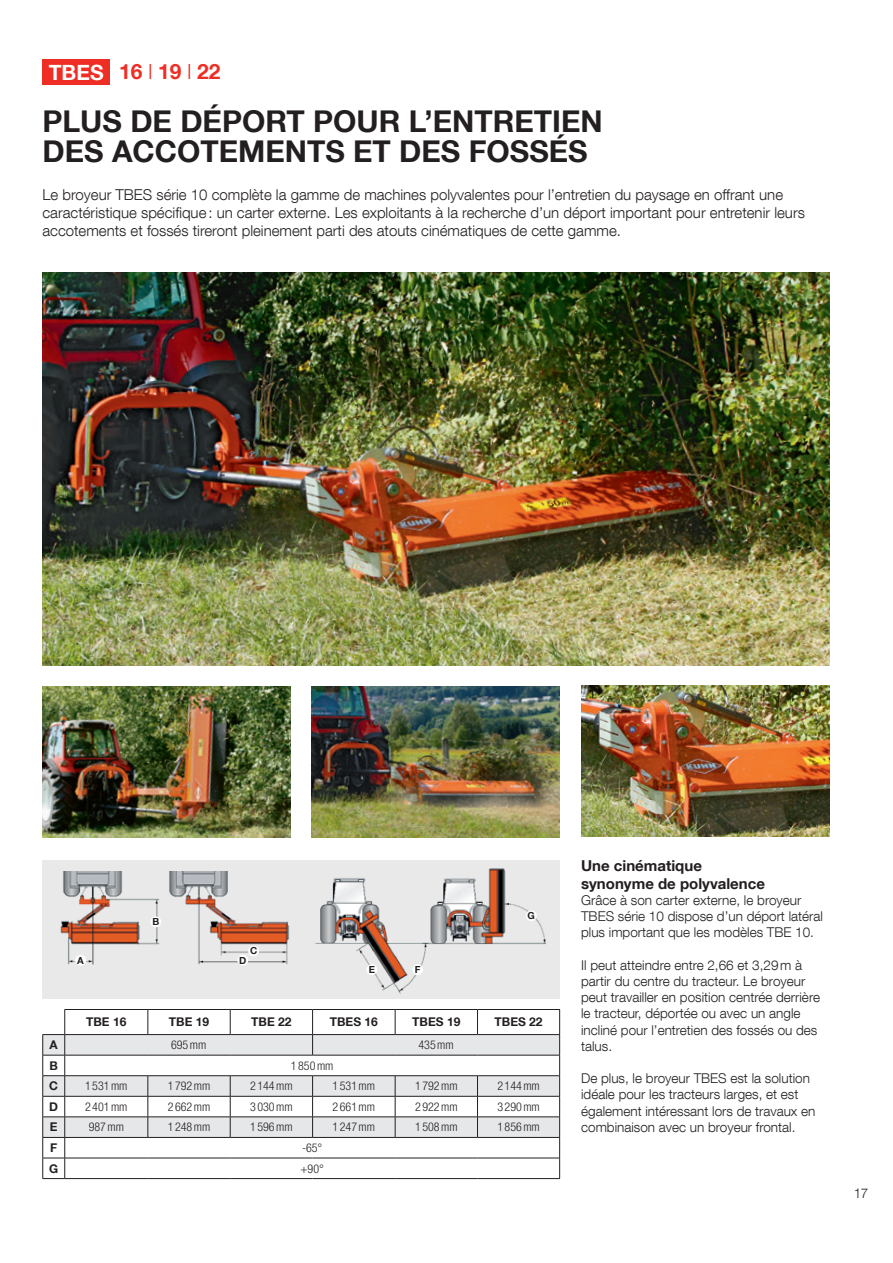
<style>
.page{position:relative;width:893px;height:1263px;background:#fff}
.page>*{position:absolute;margin:0;border:0;box-sizing:border-box;transform-origin:0 0}
.t1{font:700 30px "Helvetica Neue LT Com";color:#231f20}
.t2{font:700 21px "Helvetica Neue LT Com";color:#ee2e25}
.t3{font:700 21px "Helvetica Neue LT Com";color:#fff}
.t4{font:300 15px/18px "Helvetica Neue LT Com";color:#231f20}
.t5{font:700 15px "Helvetica Neue LT Com";color:#231f20}
.t6{font:300 13.5px/16.2px "Helvetica Neue LT Com";color:#231f20}
.t7{font:300 condensed 12px "Helvetica Neue LT Com";color:#231f20}
.t8{font:700 12px "Helvetica Neue LT Com";color:#231f20}
.t9{font:700 9.75px "Helvetica Neue LT Com";color:#231f20}
.s1{font-weight:300;font-stretch:condensed}
</style>
<div class="page">
<div style="left:43px;top:60px;width:67px;height:25px;background:#ee2e25"></div>
<img style="left:43px;top:687px;width:248px;height:151px">
<img style="left:312px;top:687px;width:248px;height:151px">
<img style="left:581px;top:686px;width:248px;height:151px">
<img style="left:43px;top:272px;width:786px;height:393px">
<div style="left:43px;top:860px;width:517px;height:139px;background:#e9e9e9"></div>
<img style="left:449px;top:868px;width:96px;height:77px">
<img style="left:315px;top:878px;width:134px;height:116px">
<div style="left:366px;top:964px;width:11px;height:11px;background:#fff;border-radius:50%"></div>
<div style="left:412px;top:964px;width:11px;height:11px;background:#fff;border-radius:50%"></div>
<div style="left:526px;top:910px;width:11px;height:11px;background:#fff;border-radius:50%"></div>
<img style="left:60px;top:871px;width:230px;height:95px">
<div style="left:75px;top:955px;width:11px;height:10px;background:#fff;border-radius:50%"></div>
<div style="left:150px;top:916px;width:11px;height:11px;background:#fff;border-radius:50%"></div>
<div style="left:248px;top:945px;width:11px;height:11px;background:#fff;border-radius:50%"></div>
<div style="left:237px;top:955px;width:11px;height:10px;background:#fff;border-radius:50%"></div>
<svg style="left:65px;top:1035px;width:494px;height:102px;fill:#e6e7e9"></svg>
<svg style="left:148px;top:1010px;width:1px;height:24px"></svg>
<svg style="left:230px;top:1010px;width:1px;height:24px"></svg>
<svg style="left:395px;top:1010px;width:1px;height:24px"></svg>
<svg style="left:477px;top:1010px;width:1px;height:24px"></svg>
<svg style="left:312px;top:1010px;width:1px;height:45px"></svg>
<svg style="left:148px;top:1076px;width:1px;height:61px"></svg>
<svg style="left:230px;top:1076px;width:1px;height:61px"></svg>
<svg style="left:312px;top:1076px;width:1px;height:61px"></svg>
<svg style="left:395px;top:1076px;width:1px;height:61px"></svg>
<svg style="left:477px;top:1076px;width:1px;height:61px"></svg>
<hr style="left:65px;top:1009px;width:83px;height:1px;background:#231f20">
<hr style="left:148px;top:1009px;width:82px;height:1px;background:#231f20">
<hr style="left:230px;top:1009px;width:83px;height:1px;background:#231f20">
<hr style="left:313px;top:1009px;width:82px;height:1px;background:#231f20">
<hr style="left:395px;top:1009px;width:82px;height:1px;background:#231f20">
<hr style="left:477px;top:1009px;width:83px;height:1px;background:#231f20">
<hr style="left:65px;top:1034px;width:83px;height:1px;background:#231f20">
<hr style="left:148px;top:1034px;width:82px;height:1px;background:#231f20">
<hr style="left:230px;top:1034px;width:83px;height:1px;background:#231f20">
<hr style="left:313px;top:1034px;width:82px;height:1px;background:#231f20">
<hr style="left:395px;top:1034px;width:82px;height:1px;background:#231f20">
<hr style="left:477px;top:1034px;width:83px;height:1px;background:#231f20">
<hr style="left:65px;top:1055px;width:83px;height:1px;background:#231f20">
<hr style="left:148px;top:1055px;width:82px;height:1px;background:#231f20">
<hr style="left:230px;top:1055px;width:83px;height:1px;background:#231f20">
<hr style="left:313px;top:1055px;width:82px;height:1px;background:#231f20">
<hr style="left:395px;top:1055px;width:82px;height:1px;background:#231f20">
<hr style="left:477px;top:1055px;width:83px;height:1px;background:#231f20">
<hr style="left:65px;top:1075px;width:83px;height:1px;background:#231f20">
<hr style="left:148px;top:1075px;width:82px;height:1px;background:#231f20">
<hr style="left:230px;top:1075px;width:83px;height:1px;background:#231f20">
<hr style="left:313px;top:1075px;width:82px;height:1px;background:#231f20">
<hr style="left:395px;top:1075px;width:82px;height:1px;background:#231f20">
<hr style="left:477px;top:1075px;width:83px;height:1px;background:#231f20">
<hr style="left:65px;top:1096px;width:83px;height:1px;background:#231f20">
<hr style="left:148px;top:1096px;width:82px;height:1px;background:#231f20">
<hr style="left:230px;top:1096px;width:83px;height:1px;background:#231f20">
<hr style="left:313px;top:1096px;width:82px;height:1px;background:#231f20">
<hr style="left:395px;top:1096px;width:82px;height:1px;background:#231f20">
<hr style="left:477px;top:1096px;width:83px;height:1px;background:#231f20">
<hr style="left:65px;top:1116px;width:83px;height:1px;background:#231f20">
<hr style="left:148px;top:1116px;width:82px;height:1px;background:#231f20">
<hr style="left:230px;top:1116px;width:83px;height:1px;background:#231f20">
<hr style="left:313px;top:1116px;width:82px;height:1px;background:#231f20">
<hr style="left:395px;top:1116px;width:82px;height:1px;background:#231f20">
<hr style="left:477px;top:1116px;width:83px;height:1px;background:#231f20">
<hr style="left:65px;top:1137px;width:83px;height:1px;background:#231f20">
<hr style="left:148px;top:1137px;width:82px;height:1px;background:#231f20">
<hr style="left:230px;top:1137px;width:83px;height:1px;background:#231f20">
<hr style="left:313px;top:1137px;width:82px;height:1px;background:#231f20">
<hr style="left:395px;top:1137px;width:82px;height:1px;background:#231f20">
<hr style="left:477px;top:1137px;width:83px;height:1px;background:#231f20">
<hr style="left:65px;top:1158px;width:83px;height:1px;background:#231f20">
<hr style="left:148px;top:1158px;width:82px;height:1px;background:#231f20">
<hr style="left:230px;top:1158px;width:83px;height:1px;background:#231f20">
<hr style="left:313px;top:1158px;width:82px;height:1px;background:#231f20">
<hr style="left:395px;top:1158px;width:82px;height:1px;background:#231f20">
<hr style="left:477px;top:1158px;width:83px;height:1px;background:#231f20">
<svg style="left:559px;top:1010px;width:1px;height:168px"></svg>
<svg style="left:42px;top:1010px;width:23px;height:169px"></svg>
<hr style="left:65px;top:1178px;width:83px;height:1px;background:#231f20">
<hr style="left:148px;top:1178px;width:82px;height:1px;background:#231f20">
<hr style="left:230px;top:1178px;width:83px;height:1px;background:#231f20">
<hr style="left:313px;top:1178px;width:82px;height:1px;background:#231f20">
<hr style="left:395px;top:1178px;width:82px;height:1px;background:#231f20">
<hr style="left:477px;top:1178px;width:83px;height:1px;background:#231f20">
<p class="t3" style="left:49px;top:59px;width:56px">TBES</p>
<p class="t2" style="left:119px;top:59px;width:103px">16 <span class="s1">I</span> 19 <span class="s1">I</span> 22</p>
<p class="t1" style="left:43px;top:102px;width:562px">PLUS DE DÉPORT POUR L’ENTRETIEN</p>
<p class="t1" style="left:43px;top:132px;width:547px">DES ACCOTEMENTS ET DES FOSSÉS</p>
<p class="t4" style="left:43px;top:186px;width:764px">Le broyeur TBES série 10 complète la gamme de machines polyvalentes pour l’entretien du paysage en offrant une caractéristique spécifique: un carter externe. Les exploitants à la recherche d’un déport important pour entretenir leurs accotements et fossés tireront pleinement parti des atouts cinématiques de cette gamme.</p>
<p class="t9" style="left:77px;top:954px;width:8px">A</p>
<p class="t9" style="left:152px;top:915px;width:8px">B</p>
<p class="t9" style="left:250px;top:945px;width:9px">C</p>
<p class="t9" style="left:239px;top:954px;width:9px">D</p>
<p class="t9" style="left:369px;top:963px;width:8px">E</p>
<p class="t9" style="left:415px;top:963px;width:7px">F</p>
<p class="t9" style="left:528px;top:909px;width:9px">G</p>
<p class="t8" style="left:86px;top:1014px;width:42px">TBE 16</p>
<p class="t8" style="left:169px;top:1014px;width:42px">TBE 19</p>
<p class="t8" style="left:251px;top:1014px;width:42px">TBE 22</p>
<p class="t8" style="left:330px;top:1014px;width:50px">TBES 16</p>
<p class="t8" style="left:412px;top:1014px;width:50px">TBES 19</p>
<p class="t8" style="left:495px;top:1014px;width:50px">TBES 22</p>
<p class="t8" style="left:50px;top:1037px;width:10px">A</p>
<p class="t7" style="left:171px;top:1038px;width:37px">695mm</p>
<p class="t7" style="left:418px;top:1038px;width:37px">435mm</p>
<p class="t8" style="left:50px;top:1058px;width:10px">B</p>
<p class="t7" style="left:291px;top:1058px;width:44px">1 850mm</p>
<p class="t8" style="left:49px;top:1078px;width:10px">C</p>
<p class="t7" style="left:85px;top:1079px;width:44px">1 531mm</p>
<p class="t7" style="left:168px;top:1079px;width:44px">1 792mm</p>
<p class="t7" style="left:250px;top:1079px;width:44px">2 144mm</p>
<p class="t7" style="left:333px;top:1079px;width:44px">1 531mm</p>
<p class="t7" style="left:415px;top:1079px;width:44px">1 792mm</p>
<p class="t7" style="left:497px;top:1079px;width:44px">2 144mm</p>
<p class="t8" style="left:49px;top:1099px;width:10px">D</p>
<p class="t7" style="left:85px;top:1100px;width:44px">2 401mm</p>
<p class="t7" style="left:168px;top:1100px;width:44px">2 662mm</p>
<p class="t7" style="left:250px;top:1100px;width:44px">3 030mm</p>
<p class="t7" style="left:333px;top:1100px;width:44px">2 661mm</p>
<p class="t7" style="left:415px;top:1100px;width:44px">2 922mm</p>
<p class="t7" style="left:497px;top:1100px;width:44px">3 290mm</p>
<p class="t8" style="left:50px;top:1119px;width:9px">E</p>
<p class="t7" style="left:89px;top:1120px;width:37px">987mm</p>
<p class="t7" style="left:168px;top:1120px;width:44px">1 248mm</p>
<p class="t7" style="left:250px;top:1120px;width:44px">1 596mm</p>
<p class="t7" style="left:333px;top:1120px;width:44px">1 247mm</p>
<p class="t7" style="left:415px;top:1120px;width:44px">1 508mm</p>
<p class="t7" style="left:497px;top:1120px;width:44px">1 856mm</p>
<p class="t8" style="left:50px;top:1140px;width:9px">F</p>
<p class="t7" style="left:302px;top:1141px;width:22px">-65°</p>
<p class="t8" style="left:49px;top:1161px;width:11px">G</p>
<p class="t7" style="left:300px;top:1161px;width:25px">+90°</p>
<p class="t5" style="left:581px;top:856px;width:122px">Une cinématique</p>
<p class="t5" style="left:581px;top:874px;width:185px">synonyme de polyvalence</p>
<p class="t6" style="left:581px;top:892px;width:243px">Grâce à son carter externe, le broyeur<br>TBES série 10 dispose d’un déport latéral plus important que les modèles TBE 10.</p>
<p class="t6" style="left:581px;top:956px;width:240px">Il peut atteindre entre 2,66 et 3,29m à partir du centre du tracteur. Le broyeur peut travailler en position centrée derrière le tracteur, déportée ou avec un angle incliné pour l’entretien des fossés ou des talus.</p>
<p class="t6" style="left:581px;top:1070px;width:236px">De plus, le broyeur TBES est la solution idéale pour les tracteurs larges, et est également intéressant lors de travaux en combinaison avec un broyeur frontal.</p>
<p class="t6" style="left:854px;top:1185px;width:16px">17</p>
</div>
